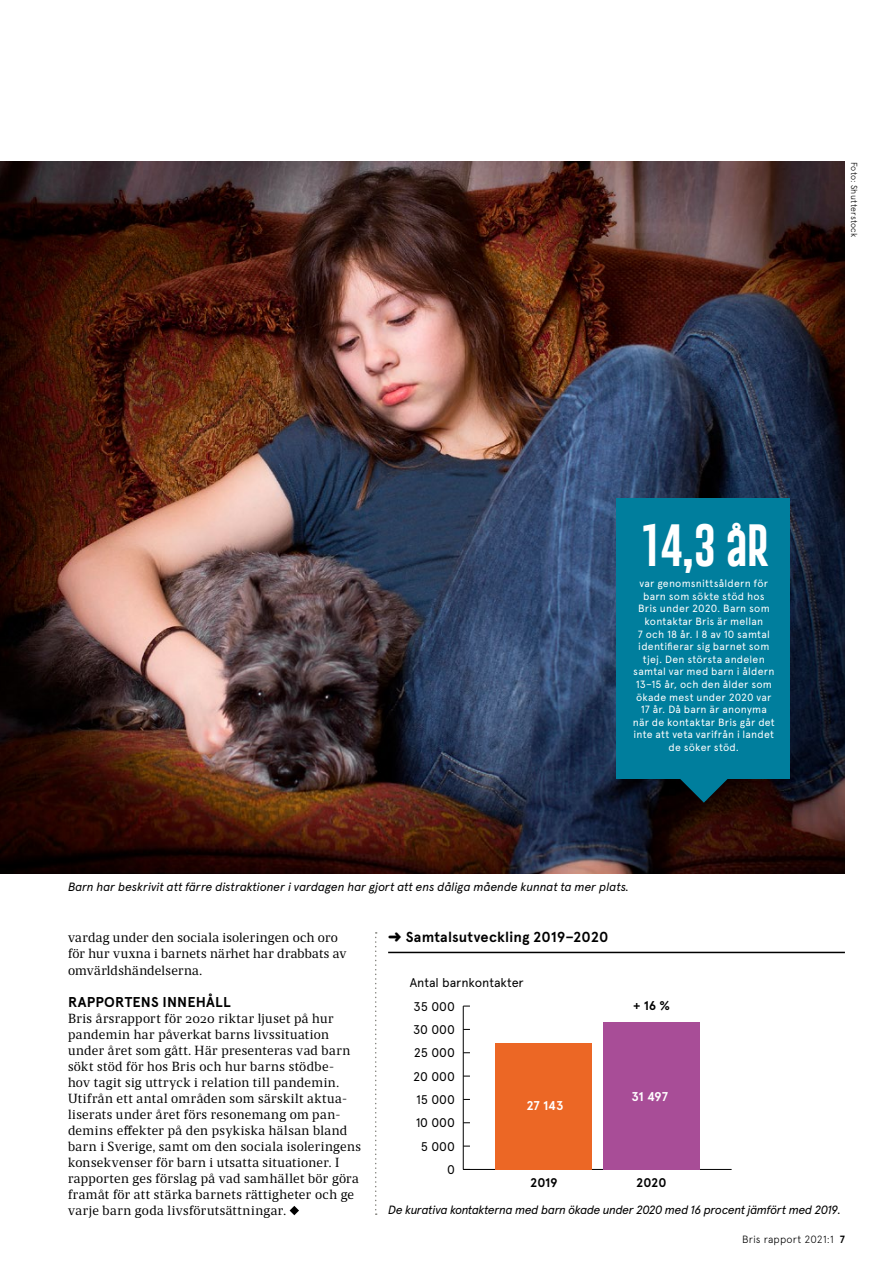
<style>
.page{position:relative;width:893px;height:1263px;background:#fff}
.page>*{position:absolute;margin:0;border:0;box-sizing:border-box;transform-origin:0 0}
.t1{font:43.5px "Bris Gobold Extra 2";color:#fff}
.t2{font:700 14.55px "Apercu";letter-spacing:.01em;color:#000}
.t3{font:700 14.25px "Apercu";letter-spacing:.015em;color:#000}
.t4{font:13.2px/16px "Maga";letter-spacing:.03em;color:#000}
.t5{font:700 12.75px "Apercu";color:#fff}
.t6{font:12.6px "Apercu";letter-spacing:-.005em;color:#000}
.t7{font:700 12.6px "Apercu";letter-spacing:-.015em;color:#000}
.t8{font:italic 12px "Apercu";letter-spacing:-.02em;color:#000}
.t9{font:10.5px/12.6px "Apercu";letter-spacing:.02em;color:#fff;text-align:center}
.t10{font:300 10.5px "Apercu";letter-spacing:.01em;color:#000}
.t11{font:300 8.7px "Apercu";letter-spacing:.025em;color:#000}
.s1{font-weight:700}
</style>
<div class="page">
<img style="left:0;top:162px;width:845px;height:711px">
<svg style="left:290px;top:1206px;width:9px;height:9px"></svg>
<svg style="left:375px;top:932px;width:2px;height:283px"></svg>
<hr style="left:463px;top:1169px;width:269px;height:1px;background:#000">
<hr style="left:463px;top:1006px;width:1px;height:163px;background:#000">
<div style="left:603px;top:1022px;width:96px;height:147px;background:#a84d97"></div>
<div style="left:495px;top:1043px;width:97px;height:126px;background:#ec6725"></div>
<hr style="left:388px;top:952px;width:457px;height:1px;background:#000">
<div style="left:616px;top:499px;width:174px;height:280px;background:#007e9d"></div>
<svg style="left:680px;top:779px;width:48px;height:24px"></svg>
<p class="t11" style="left:859px;top:162px;width:77px;rotate:90deg">Foto: Shutterstock</p>
<h1 class="t1" style="left:639px;top:517px;width:131px">14,3 år</h1>
<p class="t9" style="left:633px;top:577px;width:144px">var genomsnittsåldern för barn som sökte stöd hos<br>Bris under 2020. Barn som kontaktar Bris är mellan<br>7 och 18 år. I 8 av 10 samtal identifierar sig barnet som tjej. Den största andelen samtal var med barn i åldern<br>13–15 år, och den ålder som ökade mest under 2020 var<br>17 år. Då barn är anonyma när de kontaktar Bris går det inte att veta varifrån i landet de söker stöd.</p>
<p class="t8" style="left:68px;top:880px;width:563px">Barn har beskrivit att färre distraktioner i vardagen har gjort att ens dåliga mående kunnat ta mer plats.</p>
<p class="t4" style="left:68px;top:930px;width:280px">vardag under den sociala isoleringen och oro för hur vuxna i barnets närhet har drabbats av omvärldshändelserna.</p>
<p class="t3" style="left:68px;top:993px;width:164px">RAPPORTENS INNEHÅLL</p>
<p class="t4" style="left:68px;top:1010px;width:295px">Bris årsrapport för 2020 riktar ljuset på hur pandemin har påverkat barns livssituation under året som gått. Här presenteras vad barn sökt stöd för hos Bris och hur barns stödbe-<br>hov tagit sig uttryck i relation till pandemin.<br>Utifrån ett antal områden som särskilt aktua&shy;liserats under året förs resonemang om pan&shy;demins effekter på den psykiska hälsan bland barn i Sverige, samt om den sociala isoleringens konsekvenser för barn i utsatta situationer. I rapporten ges förslag på vad samhället bör göra framåt för att stärka barnets rättigheter och ge varje barn goda livsförutsättningar.</p>
<p class="t2" style="left:388px;top:928px;width:222px">➜ Samtalsutveckling 2019–2020</p>
<p class="t6" style="left:410px;top:975px;width:116px">Antal barnkontakter</p>
<p class="t6" style="left:414px;top:999px;width:43px">35 000</p>
<p class="t6" style="left:413px;top:1022px;width:43px">30 000</p>
<p class="t6" style="left:414px;top:1045px;width:43px">25 000</p>
<p class="t6" style="left:413px;top:1069px;width:43px">20 000</p>
<p class="t6" style="left:416px;top:1092px;width:40px">15 000</p>
<p class="t6" style="left:416px;top:1115px;width:41px">10 000</p>
<p class="t6" style="left:421px;top:1139px;width:36px">5 000</p>
<p class="t6" style="left:447px;top:1162px;width:9px">0</p>
<p class="t5" style="left:526px;top:1098px;width:39px">27 143</p>
<p class="t7" style="left:633px;top:998px;width:38px">+ 16 %</p>
<p class="t5" style="left:632px;top:1089px;width:38px">31 497</p>
<p class="t7" style="left:530px;top:1174px;width:29px">2019</p>
<p class="t7" style="left:636px;top:1174px;width:32px">2020</p>
<p class="t8" style="left:388px;top:1203px;width:455px">De kurativa kontakterna med barn ökade under 2020 med 16 procent jämfört med 2019.</p>
<p class="t10" style="left:742px;top:1233px;width:104px">Bris rapport 2021:1 <span class="s1">7</span></p>
</div>
